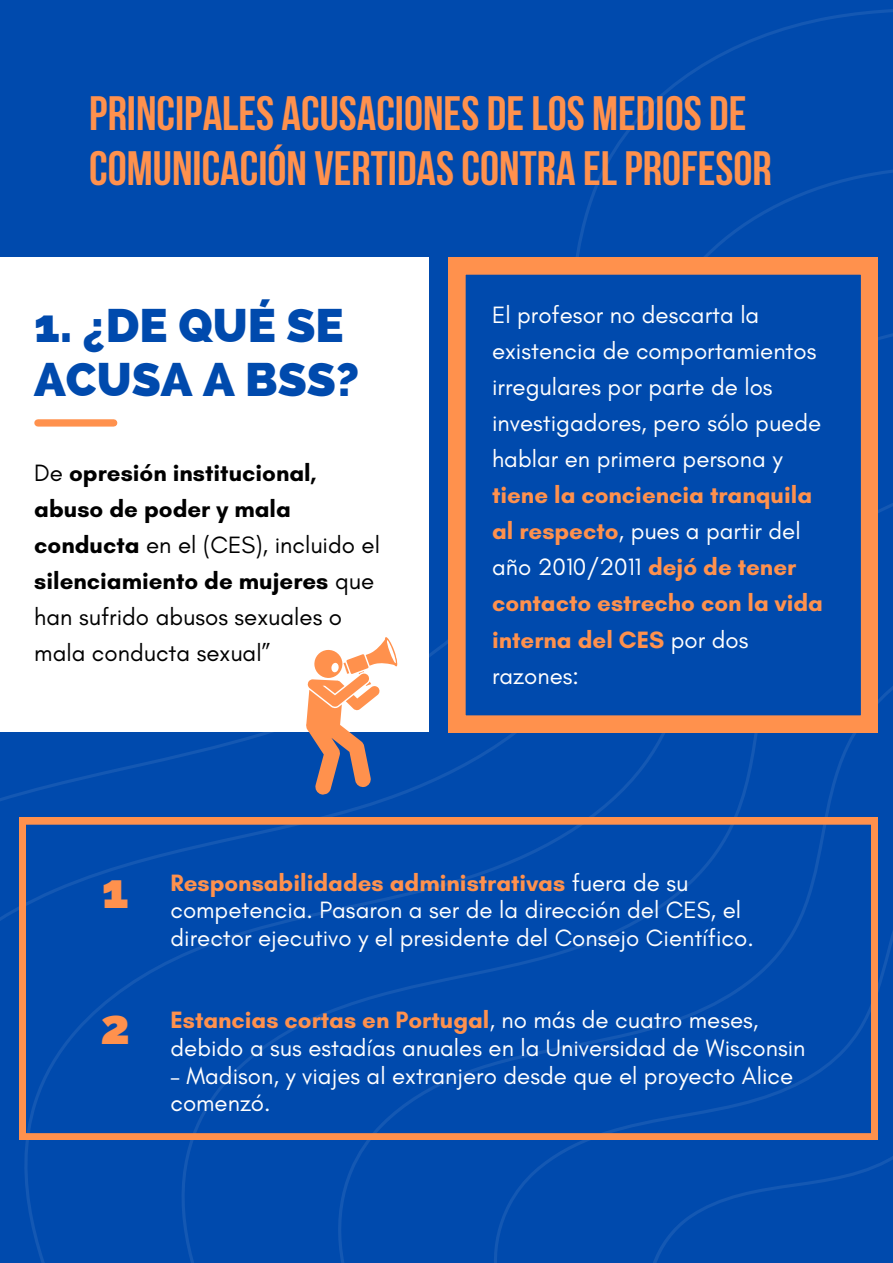
<style>
.page{position:relative;width:893px;height:1263px;background:#fff}
.page>*{position:absolute;margin:0;border:0;box-sizing:border-box;transform-origin:0 0}
.t1{font:800 49.28px "Raleway";color:#ff914d}
.t2{font:700 48.07px/55.7px "Bebas Neue";color:#ff914d}
.t3{font:800 47.1px/54.2px "Raleway";color:#004aad}
.t4{font:24.08px/36px "Glacial Indifference";color:#fff}
.t5{font:700 24.08px/36px "Glacial Indifference";color:#000}
.s1{font-weight:700;color:#ff914d}
.s2{font-weight:400}
</style>
<div class="page">
<div style="left:0;top:6px;width:893px;height:152px;background:#004aad"></div>
<div style="left:0;top:158px;width:893px;height:1105px;background:#004aad"></div>
<div style="left:9px;top:315px;width:884px;height:948px;background:#004aad"></div>
<div style="left:173px;top:474px;width:720px;height:789px;background:#004aad"></div>
<div style="left:330px;top:629px;width:563px;height:634px;background:#004aad"></div>
<div style="left:488px;top:784px;width:405px;height:479px;background:#004aad"></div>
<svg style="left:635px;top:934px;width:258px;height:329px;background:#0c4da8"></svg>
<div style="left:0;top:258px;width:429px;height:474px;background:#fff"></div>
<svg style="left:449px;top:258px;width:428px;height:474px;background:#24549f"></svg>
<div style="left:38px;top:419px;width:76px;height:8px;background:#ff914d"></div>
<svg style="left:298px;top:637px;width:100px;height:159px"></svg>
<svg style="left:19px;top:818px;width:858px;height:322px;background:#0f4ea7"></svg>
<h2 class="t2" style="left:89px;top:90px;width:684px">PRINCIPALES ACUSACIONES DELOS MEDIOS DE<br>COMUNICACIÓN VERTIDASCONTRA ELPROFESOR</h2>
<h1 class="t3" style="left:34px;top:298px;width:327px">1. ¿DE QUÉ SE<br>ACUSA A BSS?</h1>
<p class="t4" style="left:492px;top:297px;width:332px">El profesor no descarta la existencia de comportamientos irregulares por parte de los investigadores, pero sólo puede hablar en primera persona y <span class="s1">tiene la conciencia tranquila al respecto</span>, pues a partir del año 2010/2011 <span class="s1">dejó de tener contacto estrecho con la vida interna del CES</span> por dos razones:</p>
<p class="t5" style="left:34px;top:454px;width:347px"><span class="s2">De</span> opresión institucional, abuso de poder y mala conducta <span class="s2">en el (CES), incluido el </span>silenciamiento de mujeres <span class="s2">que han sufrido abusos sexuales o mala conducta sexual”</span></p>
<p class="t1" style="left:102px;top:861px;width:28px">1</p>
<p class="t1" style="left:101px;top:997px;width:31px">2</p>
<p class="t4" style="left:170px;top:868px;width:585px;line-height:27.6px"><span class="s1">Responsabilidades administrativas</span> fuera de su competencia. Pasaron a ser de la dirección del CES, el director ejecutivo y el presidente del Consejo Científico.</p>
<p class="t4" style="left:170px;top:1006px;width:636px;line-height:27.6px"><span class="s1">Estancias cortas en Portugal</span>, no más de cuatro meses, debido a sus estadías anuales en la Universidad de Wisconsin</p>
<p class="t4" style="left:170px;top:1061px;width:624px;line-height:27.6px">– Madison, y viajes al extranjero desde que el proyecto Alice comenzó.</p>
</div>
